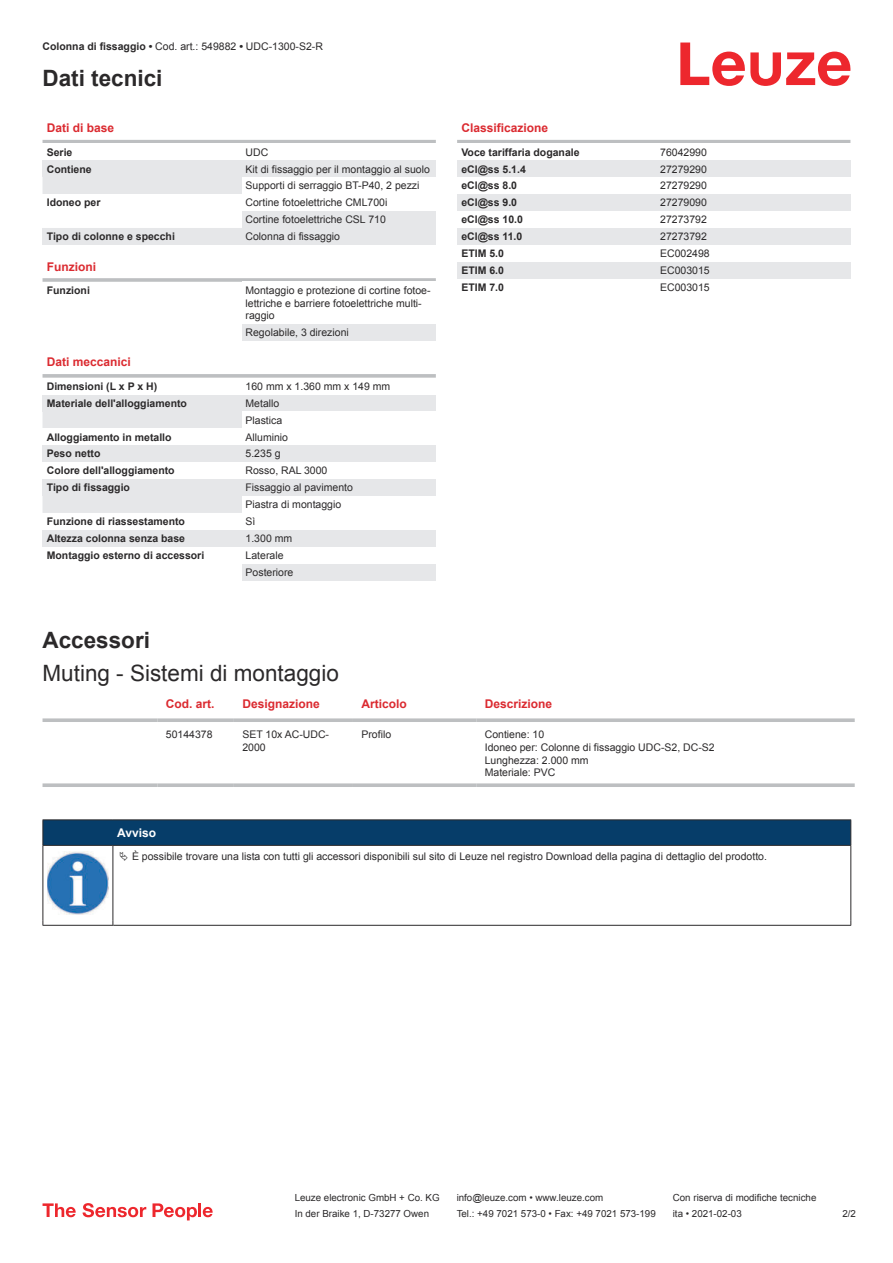
<style>
.page{position:relative;width:893px;height:1263px;background:#fff}
.page>*{position:absolute;margin:0;border:0;box-sizing:border-box;transform-origin:0 0}
.t1{font:22.5px "Arial";color:#2b292a}
.t2{font:700 22.5px "Arial";color:#2b292a}
.t3{font:700 12px "Arial";color:#db2a30}
.t4{font:700 12px "Arial";color:#fff}
.t5{font:10.5px/12.6px "Arial";color:#2b292a}
.t6{font:700 10.5px "Arial";color:#2b292a}
.t7{font:9.75px "Arial";color:#2b292a}
.s1{font-weight:700}
</style>
<div class="page">
<svg style="left:680px;top:43px;width:170px;height:43px"></svg>
<svg style="left:43px;top:177px;width:199px;height:336px"></svg>
<hr style="left:43px;top:140px;width:393px;height:3px;background:#bdbfc1">
<div style="left:43px;top:160px;width:199px;height:17px;background:#e6e7e9"></div>
<div style="left:242px;top:160px;width:194px;height:17px;background:#e6e7e9"></div>
<div style="left:43px;top:194px;width:199px;height:17px;background:#fff"></div>
<div style="left:242px;top:211px;width:194px;height:17px;background:#e6e7e9"></div>
<div style="left:43px;top:228px;width:199px;height:17px;background:#e6e7e9"></div>
<div style="left:242px;top:228px;width:194px;height:17px;background:#e6e7e9"></div>
<div style="left:43px;top:262px;width:393px;height:18px;background:#fff"></div>
<svg style="left:43px;top:278px;width:393px;height:4px;background:#cacbcd"></svg>
<div style="left:43px;top:282px;width:199px;height:17px;background:#fff"></div>
<div style="left:242px;top:324px;width:194px;height:17px;background:#e6e7e9"></div>
<div style="left:43px;top:358px;width:393px;height:18px;background:#fff"></div>
<svg style="left:43px;top:374px;width:393px;height:4px;background:#c3c5c7"></svg>
<div style="left:43px;top:378px;width:199px;height:17px;background:#fff"></div>
<div style="left:43px;top:395px;width:199px;height:16px;background:#e6e7e9"></div>
<div style="left:242px;top:395px;width:194px;height:16px;background:#e6e7e9"></div>
<div style="left:43px;top:428px;width:199px;height:17px;background:#fff"></div>
<div style="left:43px;top:445px;width:199px;height:17px;background:#e6e7e9"></div>
<div style="left:242px;top:445px;width:194px;height:17px;background:#e6e7e9"></div>
<div style="left:43px;top:462px;width:199px;height:17px;background:#fff"></div>
<div style="left:43px;top:479px;width:199px;height:17px;background:#e6e7e9"></div>
<div style="left:242px;top:479px;width:194px;height:17px;background:#e6e7e9"></div>
<div style="left:43px;top:530px;width:199px;height:17px;background:#e6e7e9"></div>
<div style="left:242px;top:530px;width:194px;height:17px;background:#e6e7e9"></div>
<div style="left:242px;top:564px;width:194px;height:16px;background:#e6e7e9"></div>
<svg style="left:43px;top:718px;width:114px;height:4px"></svg>
<svg style="left:157px;top:718px;width:77px;height:4px"></svg>
<svg style="left:234px;top:718px;width:119px;height:4px"></svg>
<svg style="left:353px;top:718px;width:123px;height:4px"></svg>
<svg style="left:476px;top:718px;width:379px;height:4px;background:#c4c5c7"></svg>
<svg style="left:43px;top:783px;width:114px;height:4px"></svg>
<svg style="left:157px;top:783px;width:77px;height:4px"></svg>
<svg style="left:234px;top:783px;width:119px;height:4px"></svg>
<svg style="left:353px;top:783px;width:123px;height:4px"></svg>
<svg style="left:476px;top:783px;width:379px;height:4px;background:#c4c5c7"></svg>
<svg style="left:44px;top:846px;width:806px;height:79px"></svg>
<hr style="left:43px;top:819px;width:70px;height:1px;background:#2b292a">
<hr style="left:43px;top:845px;width:70px;height:1px;background:#2b292a">
<hr style="left:113px;top:819px;width:738px;height:1px;background:#2b292a">
<div style="left:43px;top:820px;width:808px;height:25px;background:#063d69"></div>
<hr style="left:113px;top:845px;width:738px;height:1px;background:#2b292a">
<hr style="left:43px;top:846px;width:1px;height:75px;background:#2b292a">
<hr style="left:113px;top:846px;width:1px;height:75px;background:#2b292a">
<hr style="left:850px;top:846px;width:1px;height:75px;background:#2b292a">
<hr style="left:43px;top:925px;width:70px;height:1px;background:#2b292a">
<hr style="left:113px;top:925px;width:738px;height:1px;background:#2b292a">
<img style="left:47px;top:852px;width:61px;height:62px">
<div style="left:115px;top:846px;width:734px;height:20px;background:#fff"></div>
<hr style="left:457px;top:140px;width:393px;height:3px;background:#bdbfc1">
<div style="left:457px;top:160px;width:200px;height:17px;background:#e6e7e9"></div>
<div style="left:657px;top:160px;width:193px;height:17px;background:#e6e7e9"></div>
<div style="left:457px;top:194px;width:200px;height:17px;background:#e6e7e9"></div>
<div style="left:657px;top:194px;width:193px;height:17px;background:#e6e7e9"></div>
<div style="left:457px;top:228px;width:200px;height:17px;background:#e6e7e9"></div>
<div style="left:657px;top:228px;width:193px;height:17px;background:#e6e7e9"></div>
<div style="left:457px;top:262px;width:200px;height:17px;background:#e6e7e9"></div>
<div style="left:657px;top:262px;width:193px;height:17px;background:#e6e7e9"></div>
<svg style="left:43px;top:1203px;width:33px;height:14px"></svg>
<svg style="left:83px;top:1203px;width:63px;height:14px"></svg>
<svg style="left:153px;top:1203px;width:44px;height:17px"></svg>
<hr style="left:198px;top:1203px;width:3px;height:14px;background:#ed272d">
<svg style="left:203px;top:1207px;width:10px;height:10px"></svg>
<p class="t5" style="left:43px;top:41px;width:282px"><span class="s1">Colonna di fissaggio •</span> Cod. art.: 549882 <span class="s1">•</span> UDC-1300-S2-R</p>
<h1 class="t2" style="left:43px;top:70px;width:122px">Dati tecnici</h1>
<p class="t3" style="left:47px;top:123px;width:69px">Dati di base</p>
<p class="t6" style="left:47px;top:148px;width:27px">Serie</p>
<p class="t5" style="left:246px;top:147px;width:24px">UDC</p>
<p class="t6" style="left:47px;top:165px;width:46px">Contiene</p>
<p class="t5" style="left:246px;top:161px;width:186px;line-height:17px">Kit di fissaggio per il montaggio al suolo<br>Supporti di serraggio BT-P40, 2 pezzi</p>
<p class="t6" style="left:47px;top:199px;width:55px">Idoneo per</p>
<p class="t5" style="left:246px;top:195px;width:143px;line-height:17px">Cortine fotoelettriche CML700i<br>Cortine fotoelettriche CSL 710</p>
<p class="t6" style="left:47px;top:232px;width:130px">Tipo di colonne e specchi</p>
<p class="t5" style="left:246px;top:231px;width:96px">Colonna di fissaggio</p>
<p class="t3" style="left:47px;top:262px;width:51px">Funzioni</p>
<p class="t6" style="left:47px;top:286px;width:45px">Funzioni</p>
<p class="t5" style="left:246px;top:285px;width:187px">Montaggio e protezione di cortine fotoe&shy;lettriche e barriere fotoelettriche multi&shy;raggio</p>
<p class="t5" style="left:246px;top:327px;width:105px">Regolabile, 3 direzioni</p>
<p class="t3" style="left:47px;top:358px;width:86px">Dati meccanici</p>
<p class="t6" style="left:47px;top:382px;width:112px">Dimensioni (L x P x H)</p>
<p class="t5" style="left:246px;top:381px;width:146px">160 mm x 1.360 mm x 149 mm</p>
<p class="t6" style="left:47px;top:399px;width:142px">Materiale dell'alloggiamento</p>
<p class="t5" style="left:246px;top:396px;width:38px;line-height:17px">Metallo<br>Plastica</p>
<p class="t6" style="left:47px;top:433px;width:126px">Alloggiamento in metallo</p>
<p class="t5" style="left:246px;top:432px;width:44px">Alluminio</p>
<p class="t6" style="left:47px;top:450px;width:55px">Peso netto</p>
<p class="t5" style="left:246px;top:448px;width:37px">5.235 g</p>
<p class="t6" style="left:47px;top:467px;width:129px">Colore dell'alloggiamento</p>
<p class="t5" style="left:246px;top:465px;width:83px">Rosso, RAL 3000</p>
<p class="t6" style="left:47px;top:484px;width:85px">Tipo di fissaggio</p>
<p class="t5" style="left:246px;top:480px;width:109px;line-height:17px">Fissaggio al pavimento<br>Piastra di montaggio</p>
<p class="t6" style="left:47px;top:517px;width:140px">Funzione di riassestamento</p>
<p class="t5" style="left:246px;top:516px;width:11px">Sì</p>
<p class="t6" style="left:47px;top:534px;width:140px">Altezza colonna senza base</p>
<p class="t5" style="left:246px;top:533px;width:48px">1.300 mm</p>
<p class="t6" style="left:47px;top:551px;width:159px">Montaggio esterno di accessori</p>
<p class="t5" style="left:246px;top:548px;width:49px;line-height:17px">Laterale<br>Posteriore</p>
<p class="t3" style="left:461px;top:123px;width:88px">Classificazione</p>
<p class="t6" style="left:461px;top:148px;width:120px">Voce tariffaria doganale</p>
<p class="t5" style="left:660px;top:147px;width:48px">76042990</p>
<p class="t6" style="left:461px;top:165px;width:66px">eCl@ss 5.1.4</p>
<p class="t5" style="left:660px;top:164px;width:48px">27279290</p>
<p class="t6" style="left:461px;top:182px;width:57px">eCl@ss 8.0</p>
<p class="t5" style="left:660px;top:180px;width:48px">27279290</p>
<p class="t6" style="left:461px;top:199px;width:57px">eCl@ss 9.0</p>
<p class="t5" style="left:660px;top:197px;width:48px">27279090</p>
<p class="t6" style="left:461px;top:216px;width:63px">eCl@ss 10.0</p>
<p class="t5" style="left:660px;top:214px;width:48px">27273792</p>
<p class="t6" style="left:461px;top:233px;width:63px">eCl@ss 11.0</p>
<p class="t5" style="left:660px;top:231px;width:48px">27273792</p>
<p class="t6" style="left:461px;top:249px;width:44px">ETIM 5.0</p>
<p class="t5" style="left:660px;top:248px;width:51px">EC002498</p>
<p class="t6" style="left:461px;top:266px;width:44px">ETIM 6.0</p>
<p class="t5" style="left:660px;top:265px;width:51px">EC003015</p>
<p class="t6" style="left:461px;top:283px;width:44px">ETIM 7.0</p>
<p class="t5" style="left:660px;top:282px;width:51px">EC003015</p>
<h1 class="t2" style="left:43px;top:631px;width:109px">Accessori</h1>
<h1 class="t1" style="left:43px;top:665px;width:298px">Muting - Sistemi di montaggio</h1>
<p class="t3" style="left:166px;top:699px;width:50px">Cod. art.</p>
<p class="t3" style="left:242px;top:699px;width:79px">Designazione</p>
<p class="t3" style="left:361px;top:699px;width:47px">Articolo</p>
<p class="t3" style="left:485px;top:699px;width:69px">Descrizione</p>
<p class="t5" style="left:166px;top:729px;width:48px">50144378</p>
<p class="t5" style="left:242px;top:729px;width:88px">SET 10x AC-UDC-<br>2000</p>
<p class="t5" style="left:361px;top:729px;width:31px">Profilo</p>
<p class="t5" style="left:485px;top:729px;width:231px">Contiene: 10<br>Idoneo per: Colonne di fissaggio UDC-S2, DC-S2<br>Lunghezza: 2.000 mm<br>Materiale: PVC</p>
<p class="t4" style="left:117px;top:828px;width:40px">Avviso</p>
<p class="t5" style="left:132px;top:851px;width:636px">È possibile trovare una lista con tutti gli accessori disponibili sul sito di Leuze nel registro Download della pagina di dettaglio del prodotto.</p>
<p class="t7" style="left:295px;top:1194px;width:146px">Leuze electronic GmbH + Co. KG</p>
<p class="t7" style="left:457px;top:1194px;width:148px">info@leuze.com • www.leuze.com</p>
<p class="t7" style="left:673px;top:1194px;width:145px">Con riserva di modifiche tecniche</p>
<p class="t7" style="left:295px;top:1210px;width:136px">In der Braike 1, D-73277 Owen</p>
<p class="t7" style="left:457px;top:1210px;width:201px">Tel.: +49 7021 573-0 • Fax: +49 7021 573-199</p>
<p class="t7" style="left:673px;top:1210px;width:70px">ita • 2021-02-03</p>
<p class="t7" style="left:842px;top:1210px;width:15px">2 /2</p>
</div>
